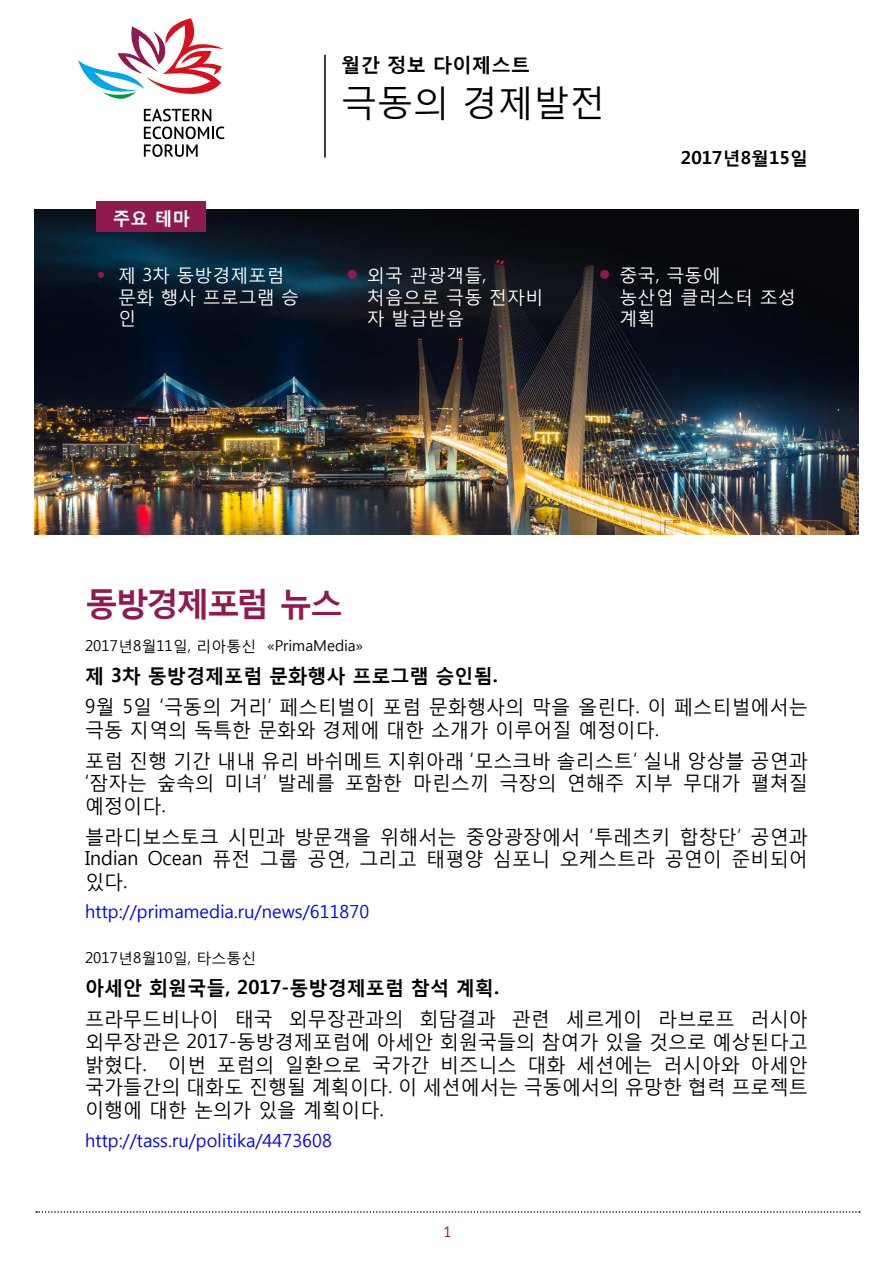
<style>
.page{position:relative;width:893px;height:1263px;background:#fff}
.page>*{position:absolute;margin:0;border:0;box-sizing:border-box;transform-origin:0 0}
.t1{font:36px "Malgun Gothic";color:#000}
.t2{font:700 33px "Malgun Gothic";letter-spacing:-.075em;color:#8f1a50}
.t3{font:19.5px/22.5px "Malgun Gothic";color:#000;text-align:justify}
.t4{font:700 19.5px "Malgun Gothic";color:#000}
.t5{font:18px "Malgun Gothic";color:#00f}
.t6{font:18px/21.6px "Malgun Gothic";letter-spacing:.01em;color:#fff}
.t7{font:700 18px "Malgun Gothic";color:#000}
.t8{font:700 18px "Malgun Gothic";color:#fff}
.t9{font:15px "Malgun Gothic";color:#000}
.t10{font:15px "PT Sans";color:#9e1459}
.s1{font-family:"PT Sans";font-weight:700;font-size:19.5px;color:#8f1a50}
.s2{font-family:"Meiryo";font-weight:700;font-size:19.5px;color:#8f1a50}
</style>
<div class="page">
<svg style="left:36px;top:1211px;width:824px;height:2px"></svg>
<img style="left:34px;top:209px;width:825px;height:326px">
<hr style="left:324px;top:55px;width:2px;height:103px;background:#000">
<svg style="left:78px;top:18px;width:146px;height:81px"></svg>
<svg style="left:144px;top:109px;width:80px;height:48px"></svg>
<div style="left:97px;top:201px;width:109px;height:31px;background:#8f1a50"></div>
<p class="t8" style="left:113px;top:207px;width:79px">주요 테마</p>
<p class="t4" style="left:341px;top:52px;width:191px">월간 정보 다이제스트</p>
<h1 class="t1" style="left:341px;top:80px;width:266px">극동의 경제발전</h1>
<p class="t7" style="left:681px;top:147px;width:129px">2017년8월15일</p>
<p class="t6" style="left:118px;top:264px;width:183px;text-indent:-21px"><span class="s1">•</span> 제 3차 동방경제포럼 문화 행사 프로그램 승 인</p>
<p class="t6" style="left:367px;top:264px;width:178px;text-indent:-21px"><span class="s2">•</span> 외국 관광객들, 처음으로 극동 전자비 자 발급받음</p>
<p class="t6" style="left:619px;top:264px;width:178px;text-indent:-21px"><span class="s2">•</span> 중국, 극동에<br>농산업 클러스터 조성 계획</p>
<h2 class="t2" style="left:85px;top:583px;width:260px">동방경제포럼 뉴스</h2>
<p class="t9" style="left:85px;top:637px;width:280px">2017년8월11일, 리아통신 «PrimaMedia»</p>
<p class="t4" style="left:85px;top:664px;width:414px">제 3차 동방경제포럼 문화행사 프로그램 승인됨.</p>
<p class="t3" style="left:85px;top:695px;width:724px">9월 5일 ‘극동의 거리’ 페스티벌이 포럼 문화행사의 막을 올린다. 이 페스티벌에서는 극동 지역의 독특한 문화와 경제에 대한 소개가 이루어질 예정이다.</p>
<p class="t3" style="left:85px;top:749px;width:724px">포럼 진행 기간 내내 유리 바쉬메트 지휘아래 ‘모스크바 솔리스트’ 실내 앙상블 공연과 ‘잠자는 숲속의 미녀’ 발레를 포함한 마린스끼 극장의 연해주 지부 무대가 펼쳐질 예정이다.</p>
<p class="t3" style="left:85px;top:825px;width:724px">블라디보스토크 시민과 방문객을 위해서는 중앙광장에서 ‘투레츠키 합창단’ 공연과 Indian Ocean 퓨전 그룹 공연, 그리고 태평양 심포니 오케스트라 공연이 준비되어 있다.</p>
<p class="t5" style="left:85px;top:901px;width:286px">http://primamedia.ru/news/611870</p>
<p class="t9" style="left:85px;top:949px;width:173px">2017년8월10일, 타스통신</p>
<p class="t4" style="left:85px;top:976px;width:416px">아세안 회원국들, 2017-동방경제포럼 참석 계획.</p>
<p class="t3" style="left:85px;top:1007px;width:724px">프라무드비나이 태국 외무장관과의 회담결과 관련 세르게이 라브로프 러시아 외무장관은 2017-동방경제포럼에 아세안 회원국들의 참여가 있을 것으로 예상된다고 밝혔다. 이번 포럼의 일환으로 국가간 비즈니스 대화 세션에는 러시아와 아세안 국가들간의 대화도 진행될 계획이다. 이 세션에서는 극동에서의 유망한 협력 프로젝트 이행에 대한 논의가 있을 계획이다.</p>
<p class="t5" style="left:85px;top:1130px;width:248px">http://tass.ru/politika/4473608</p>
<p class="t10" style="left:443px;top:1222px;width:10px">1</p>
</div>
